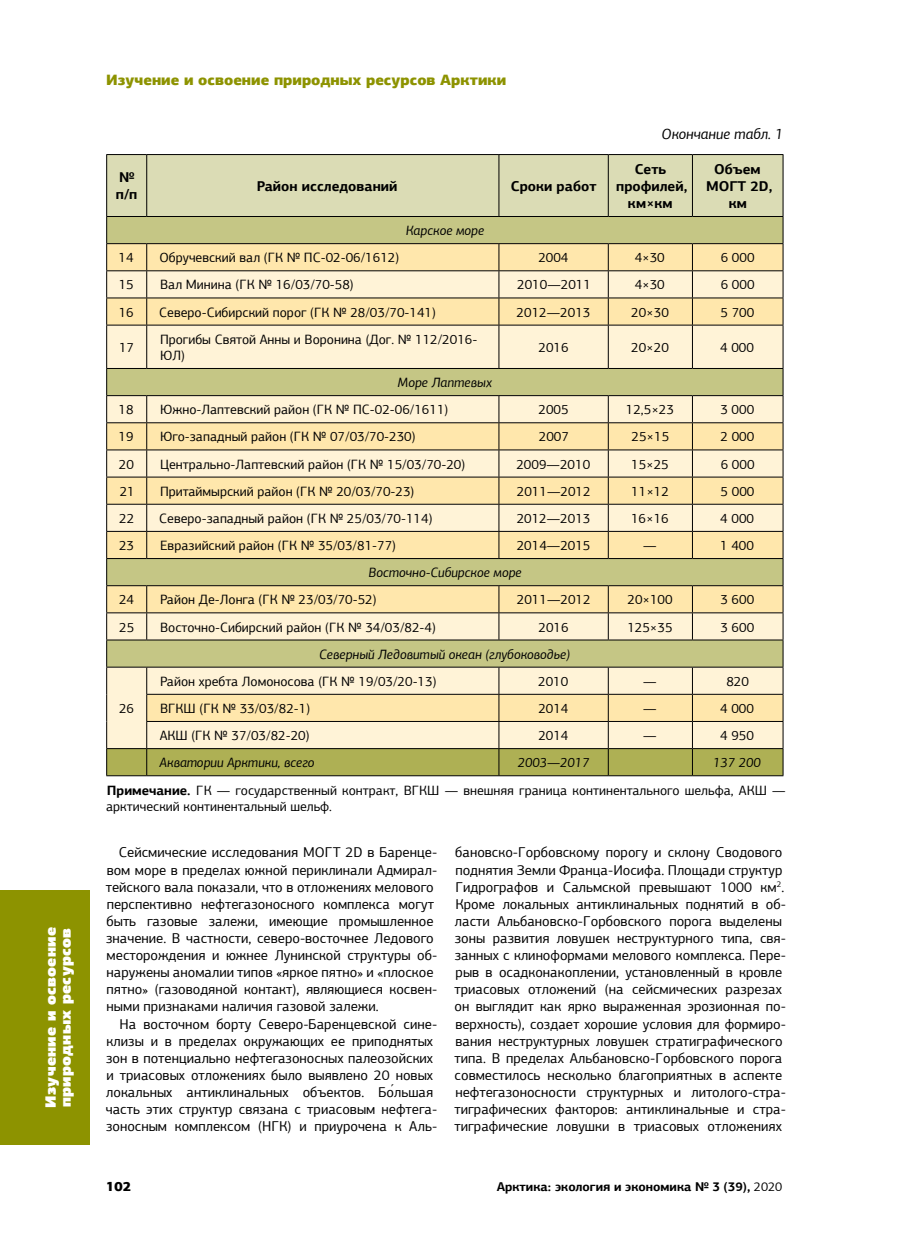
<style>
.page{position:relative;width:910px;height:1251px;background:#fff}
.page>*{position:absolute;margin:0;border:0;box-sizing:border-box;transform-origin:0 0}
.t1{font:900 15px "PF Agora Sans Pro";color:#8d9300}
.t2{font:900 15px/15px "PF Agora Sans Pro";letter-spacing:.02em;color:#fff}
.t3{font:italic 15px "PF Agora Sans Pro";color:#000}
.t4{font:14.25px/17.1px "PF Agora Sans Pro";color:#000}
.t5{font:700 14.25px/17.1px "PF Agora Sans Pro";color:#000;text-align:center}
.t6{font:13.5px/16.2px "PF Agora Sans Pro";color:#000}
.t7{font:italic 13.5px "PF Agora Sans Pro";color:#000}
.t8{font:900 13.5px "PF Agora Sans Pro";color:#000}
.t9{font:700 12.75px "PF Agora Sans Pro";color:#000}
.s1{font-style:italic}
.s2{font-weight:700}
.s3{font-family:"Times New Roman"}
.s4{font-weight:400}
</style>
<div class="page">
<div style="left:0;top:890px;width:89px;height:254px;background:#8d9300"></div>
<div style="left:107px;top:326px;width:676px;height:42px;background:#fff3d7"></div>
<svg style="left:106px;top:154px;width:678px;height:171px;background:#ded6a8"></svg>
<hr style="left:106px;top:325px;width:41px;height:1px;background:#000">
<hr style="left:106px;top:325px;width:1px;height:43px;background:#000">
<hr style="left:147px;top:325px;width:352px;height:1px;background:#000">
<hr style="left:146px;top:325px;width:1px;height:43px;background:#000">
<hr style="left:499px;top:325px;width:109px;height:1px;background:#000">
<hr style="left:499px;top:325px;width:1px;height:43px;background:#000">
<hr style="left:608px;top:325px;width:84px;height:1px;background:#000">
<hr style="left:608px;top:325px;width:1px;height:43px;background:#000">
<hr style="left:692px;top:325px;width:91px;height:1px;background:#000">
<hr style="left:692px;top:325px;width:1px;height:43px;background:#000">
<hr style="left:783px;top:325px;width:1px;height:43px;background:#000">
<hr style="left:106px;top:368px;width:41px;height:1px;background:#000">
<hr style="left:147px;top:368px;width:352px;height:1px;background:#000">
<hr style="left:499px;top:368px;width:109px;height:1px;background:#000">
<hr style="left:608px;top:368px;width:84px;height:1px;background:#000">
<hr style="left:692px;top:368px;width:91px;height:1px;background:#000">
<svg style="left:106px;top:369px;width:678px;height:406px;background:#e3d7a7"></svg>
<hr style="left:106px;top:775px;width:41px;height:1px;background:#000">
<hr style="left:147px;top:775px;width:352px;height:1px;background:#000">
<hr style="left:499px;top:775px;width:109px;height:1px;background:#000">
<hr style="left:608px;top:775px;width:84px;height:1px;background:#000">
<hr style="left:692px;top:775px;width:91px;height:1px;background:#000">
<p class="t2" style="left:43px;top:1107px;width:182px;rotate:-90deg">Изучение и освоение природных ресурсов</p>
<p class="t1" style="left:106px;top:70px;width:402px">Изучение и освоение природных ресурсов Арктики</p>
<p class="t5" style="left:116px;top:169px;width:23px;text-align:left">№ п/п</p>
<p class="t5" style="left:257px;top:177px;width:142px">Район исследований</p>
<p class="t5" style="left:511px;top:177px;width:87px">Сроки работ</p>
<p class="t7" style="left:406px;top:222px;width:80px">Карское море</p>
<p class="t3" style="left:661px;top:125px;width:123px">Окончание табл. 1</p>
<p class="t5" style="left:616px;top:160px;width:73px">Сеть профилей, км×км</p>
<p class="t5" style="left:706px;top:160px;width:68px">Объем<br>МОГТ 2D, км</p>
<p class="t6" style="left:119px;top:249px;width:17px">14</p>
<p class="t6" style="left:159px;top:249px;width:241px">Обручевский вал (ГК № ПС-02-06/1612)</p>
<p class="t6" style="left:538px;top:249px;width:32px">2004</p>
<p class="t6" style="left:635px;top:249px;width:32px">4×30</p>
<p class="t6" style="left:721px;top:249px;width:35px">6 000</p>
<p class="t6" style="left:119px;top:277px;width:17px">15</p>
<p class="t6" style="left:160px;top:277px;width:195px">Вал Минина (ГК № 16/03/70-58)</p>
<p class="t6" style="left:517px;top:277px;width:75px">2010—2011</p>
<p class="t6" style="left:635px;top:277px;width:32px">4×30</p>
<p class="t6" style="left:721px;top:277px;width:35px">6 000</p>
<p class="t6" style="left:119px;top:304px;width:17px">16</p>
<p class="t6" style="left:159px;top:304px;width:278px">Северо-Сибирский порог (ГК № 28/03/70-141)</p>
<p class="t6" style="left:517px;top:304px;width:75px">2012—2013</p>
<p class="t6" style="left:631px;top:304px;width:39px">20×30</p>
<p class="t6" style="left:721px;top:304px;width:35px">5 700</p>
<p class="t6" style="left:119px;top:339px;width:17px">17</p>
<p class="t6" style="left:160px;top:331px;width:319px">Прогибы Святой Анны и Воронина (Дог. № 112/2016-<br>ЮЛ)</p>
<p class="t6" style="left:538px;top:339px;width:32px">2016</p>
<p class="t6" style="left:631px;top:339px;width:39px">20×20</p>
<p class="t6" style="left:720px;top:339px;width:35px">4 000</p>
<p class="t7" style="left:398px;top:374px;width:96px">Море Лаптевых</p>
<p class="t6" style="left:119px;top:401px;width:17px">18</p>
<p class="t6" style="left:160px;top:401px;width:290px">Южно-Лаптевский район (ГК № ПС-02-06/1611)</p>
<p class="t6" style="left:539px;top:401px;width:32px">2005</p>
<p class="t6" style="left:626px;top:401px;width:50px">12,5×23</p>
<p class="t6" style="left:720px;top:401px;width:35px">3 000</p>
<p class="t6" style="left:119px;top:428px;width:17px">19</p>
<p class="t6" style="left:160px;top:428px;width:257px">Юго-западный район (ГК № 07/03/70-230)</p>
<p class="t6" style="left:539px;top:428px;width:32px">2007</p>
<p class="t6" style="left:631px;top:428px;width:39px">25×15</p>
<p class="t6" style="left:720px;top:428px;width:35px">2 000</p>
<p class="t6" style="left:119px;top:456px;width:17px">20</p>
<p class="t6" style="left:160px;top:456px;width:307px">Центрально-Лаптевский район (ГК № 15/03/70-20)</p>
<p class="t6" style="left:516px;top:456px;width:75px">2009—2010</p>
<p class="t6" style="left:631px;top:456px;width:39px">15×25</p>
<p class="t6" style="left:721px;top:456px;width:35px">6 000</p>
<p class="t6" style="left:120px;top:483px;width:17px">21</p>
<p class="t6" style="left:160px;top:483px;width:256px">Притаймырский район (ГК № 20/03/70-23)</p>
<p class="t6" style="left:517px;top:483px;width:75px">2011—2012</p>
<p class="t6" style="left:631px;top:483px;width:39px">11×12</p>
<p class="t6" style="left:721px;top:483px;width:35px">5 000</p>
<p class="t6" style="left:119px;top:510px;width:17px">22</p>
<p class="t6" style="left:159px;top:510px;width:275px">Северо-западный район (ГК № 25/03/70-114)</p>
<p class="t6" style="left:517px;top:510px;width:75px">2012—2013</p>
<p class="t6" style="left:631px;top:510px;width:39px">16×16</p>
<p class="t6" style="left:720px;top:510px;width:35px">4 000</p>
<p class="t6" style="left:119px;top:537px;width:17px">23</p>
<p class="t6" style="left:160px;top:537px;width:238px">Евразийский район (ГК № 35/03/81-77)</p>
<p class="t6" style="left:517px;top:537px;width:75px">2014—2015</p>
<p class="t6" style="left:643px;top:537px;width:15px">—</p>
<p class="t6" style="left:720px;top:537px;width:35px">1 400</p>
<p class="t7" style="left:368px;top:564px;width:155px">Восточно-Сибирское море</p>
<p class="t6" style="left:119px;top:591px;width:17px">24</p>
<p class="t6" style="left:160px;top:591px;width:218px">Район Де-Лонга (ГК № 23/03/70-52)</p>
<p class="t6" style="left:517px;top:591px;width:75px">2011—2012</p>
<p class="t6" style="left:627px;top:591px;width:47px">20×100</p>
<p class="t6" style="left:720px;top:591px;width:35px">3 600</p>
<p class="t6" style="left:119px;top:618px;width:17px">25</p>
<p class="t6" style="left:160px;top:618px;width:277px">Восточно-Сибирский район (ГК № 34/03/82-4)</p>
<p class="t6" style="left:538px;top:618px;width:32px">2016</p>
<p class="t6" style="left:627px;top:618px;width:47px">125×35</p>
<p class="t6" style="left:720px;top:618px;width:35px">3 600</p>
<p class="t7" style="left:319px;top:645px;width:253px">Северный Ледовитый океан (глубоководье)</p>
<p class="t6" style="left:160px;top:673px;width:278px">Район хребта Ломоносова (ГК № 19/03/20-13)</p>
<p class="t6" style="left:538px;top:673px;width:32px">2010</p>
<p class="t6" style="left:643px;top:673px;width:15px">—</p>
<p class="t6" style="left:726px;top:673px;width:24px">820</p>
<p class="t6" style="left:160px;top:700px;width:152px">ВГКШ (ГК № 33/03/82-1)</p>
<p class="t6" style="left:538px;top:700px;width:32px">2014</p>
<p class="t6" style="left:643px;top:700px;width:15px">—</p>
<p class="t6" style="left:720px;top:700px;width:35px">4 000</p>
<p class="t6" style="left:160px;top:727px;width:151px">АКШ (ГК № 37/03/82-20)</p>
<p class="t6" style="left:538px;top:727px;width:32px">2014</p>
<p class="t6" style="left:643px;top:727px;width:15px">—</p>
<p class="t6" style="left:720px;top:727px;width:35px">4 950</p>
<p class="t7" style="left:160px;top:754px;width:157px">Акватории Арктики, всего</p>
<p class="t7" style="left:518px;top:754px;width:73px">2003—2017</p>
<p class="t6" style="left:119px;top:700px;width:17px">26</p>
<p class="t6" style="left:107px;top:748px;width:680px;line-height:27.6px;text-indent:606px"><span class="s1">137 200<br></span><span class="s2">Примечание.</span> ГК — государственный контракт, ВГКШ — внешняя граница континентального шельфа, АКШ —</p>
<p class="t6" style="left:106px;top:798px;width:228px">арктический континентальный шельф.</p>
<p class="t4" style="left:454px;top:843px;width:333px">бановско-Горбовскому порогу и склону Сводового поднятия Земли Франца-Иосифа. Площади структур Гидрографов и Сальмской превышают 1000 км<sup>2</sup>.<br>Кроме локальных антиклинальных поднятий в об&shy;ласти Альбановско-Горбовского порога выделены зоны развития ловушек неструктурного типа, свя&shy;занных с клиноформами мелового комплекса. Пере&shy;рыв в осадконакоплении, установленный в кровле триасовых отложений (на сейсмических разрезах он выглядит как ярко выраженная эрозионная по&shy;верхность), создает хорошие условия для формиро&shy;вания неструктурных ловушек стратиграфического типа. В пределах Альбановско-Горбовского порога совместилось несколько благоприятных в аспекте нефтегазоносности структурных и литолого-стра&shy;тиграфических факторов: антиклинальные и стра&shy;тиграфические ловушки в триасовых отложениях</p>
<p class="t4" style="left:106px;top:843px;width:333px;text-indent:13px">Сейсмические исследования МОГТ 2D в Баренце&shy;вом море в пределах южной периклинали Адмирал&shy;тейского вала показали, что в отложениях мелового перспективно нефтегазоносного комплекса могут быть газовые залежи, имеющие промышленное значение. В частности, северо-восточнее Ледового месторождения и южнее Лунинской структуры об&shy;наружены аномалии типов «яркое пятно» и «плоское пятно» (газоводяной контакт), являющиеся косвен&shy;ными признаками наличия газовой залежи.</p>
<p class="t4" style="left:106px;top:1014px;width:333px;text-indent:14px">На восточном борту Северо-Баренцевской сине&shy;клизы и в пределах окружающих ее приподнятых зон в потенциально нефтегазоносных палеозойских и триасовых отложениях было выявлено 20 новых локальных антиклинальных объектов. Бо<span class="s3">́</span>льшая часть этих структур связана с триасовым нефтега&shy;зоносным комплексом (НГК) и приурочена к Аль-</p>
<p class="t8" style="left:106px;top:1177px;width:26px">102</p>
<p class="t9" style="left:497px;top:1178px;width:287px">Арктика: экология и экономика № 3 (39), <span class="s4">2020</span></p>
</div>
